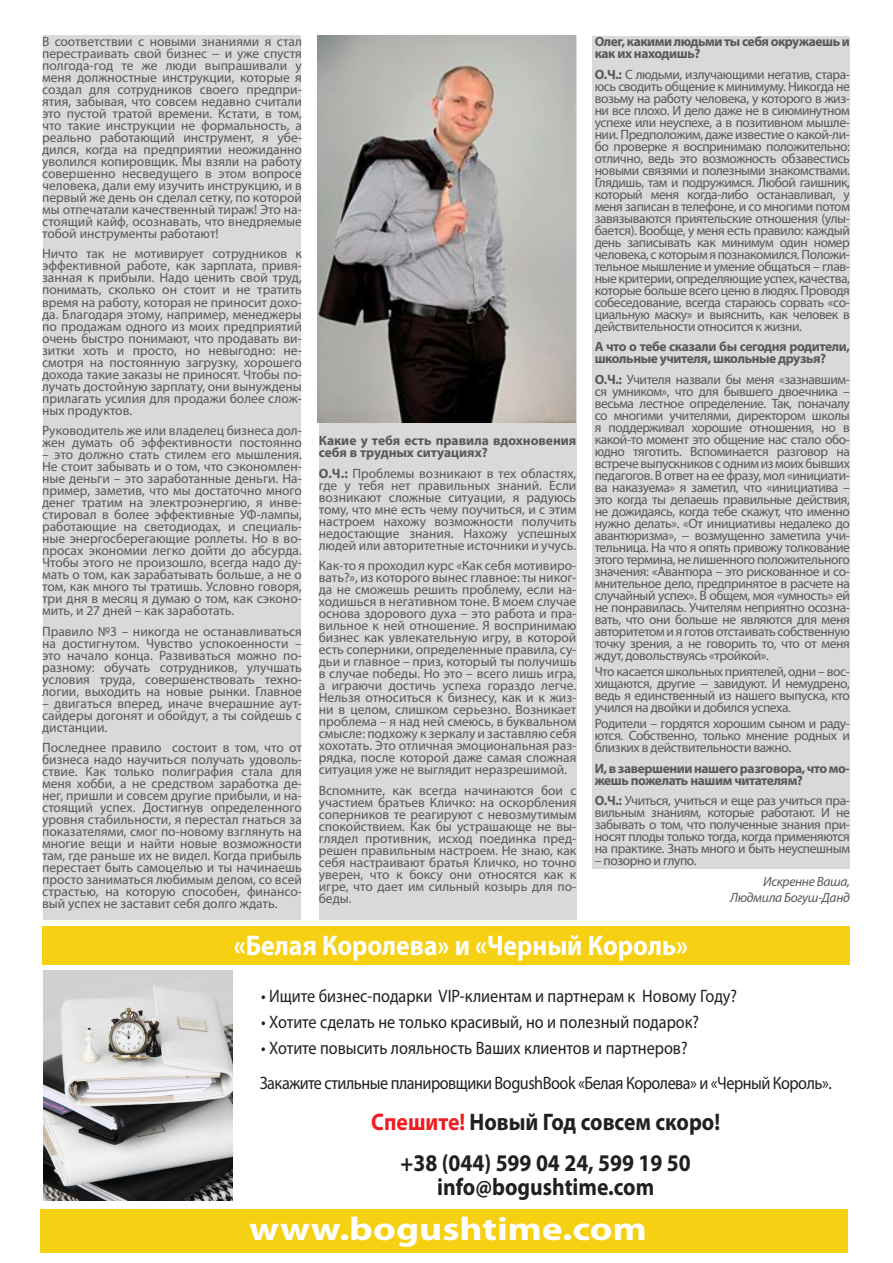
<style>
.page{position:relative;width:893px;height:1263px;background:#fff}
.page>*{position:absolute;margin:0;border:0;box-sizing:border-box;transform-origin:0 0}
.t1{font:700 33px "Myriad Pro";color:#fff;scale:1.2 1}
.t2{font:700 28.5px "Myriad Pro";color:#fff;scale:.9 1}
.t3{font:700 27px "Myriad Pro";color:#fff;scale:1.2 1}
.t4{font:700 24px/41px "Myriad Pro";color:#231f20;text-align:center;scale:.9 1}
.t5{font:18px/35.1px "Myriad Pro";letter-spacing:-.025em;color:#231f20;scale:.9 1}
.t6{font:18px "Myriad Pro";letter-spacing:-.005em;color:#231f20;scale:.9 1}
.t7{font:13.5px/12px "Myriad Pro";letter-spacing:-.005em;color:#57585a;text-align:justify}
.t8{font:700 13.5px/12px "Myriad Pro";letter-spacing:-.03em;color:#57585a}
.t9{font:700 13.5px/12px "Myriad Pro";color:#57585a}
.t10{font:italic 13.5px/16.2px "Myriad Pro";letter-spacing:-.025em;color:#57585a;text-align:right}
.t11{font:13.5px "Myriad Pro";letter-spacing:-.03em;color:#57585a}
.s1{font-weight:700}
.s2{color:#ee1d23}
</style>
<div class="page">
<div style="left:43px;top:36px;width:258px;height:884px;background:#d8d9db"></div>
<div style="left:319px;top:36px;width:257px;height:884px;background:#d8d9db"></div>
<div style="left:592px;top:36px;width:258px;height:832px;background:#d8d9db"></div>
<div style="left:42px;top:926px;width:808px;height:39px;background:#f6d012"></div>
<div style="left:40px;top:1209px;width:808px;height:43px;background:#f6d012"></div>
<img style="left:317px;top:36px;width:258px;height:387px">
<img style="left:43px;top:971px;width:190px;height:229px">
<p class="t8" style="left:595px;top:35px;width:257px">Олег, какими людьми ты себя окружаешь и как их находишь?</p>
<p class="t7" style="left:595px;top:68px;width:257px"><span class="s1">О.Ч.:</span> С людьми, излучающими негатив, стара&shy;юсь сводить общение к минимуму. Никогда не возьму на работу человека, у которого в жиз&shy;ни все плохо. И дело даже не в сиюминутном успехе или неуспехе, а в позитивном мышле&shy;нии. Предположим, даже известие о какой-ли&shy;бо проверке я воспринимаю положительно: отлично, ведь это возможность обзавестись новыми связями и полезными знакомствами.<br>Глядишь, там и подружимся. Любой гаишник, который меня когда-либо останавливал, у меня записан в телефоне, и со многими потом завязываются приятельские отношения (улы&shy;бается). Вообще, у меня есть правило: каждый день записывать как минимум один номер человека, с которым я познакомился. Положи&shy;тельное мышление и умение общаться – глав&shy;ные критерии, определяющие успех, качества, которые больше всего ценю в людях. Проводя собеседование, всегда стараюсь сорвать «со&shy;циальную маску» и выяснить, как человек в действительности относится к жизни.</p>
<p class="t8" style="left:595px;top:340px;width:257px">А что о тебе сказали бы сегодня родители, школьные учителя, школьные друзья?</p>
<p class="t7" style="left:595px;top:373px;width:257px"><span class="s1">О.Ч.:</span> Учителя назвали бы меня «зазнавшим&shy;ся умником», что для бывшего двоечника – весьма лестное определение. Так, поначалу со многими учителями, директором школы я поддерживал хорошие отношения, но в какой-то момент это общение нас стало обо&shy;юдно тяготить. Вспоминается разговор на встрече выпускников с одним из моих бывших педагогов. В ответ на ее фразу, мол «инициати&shy;ва наказуема» я заметил, что «инициатива – это когда ты делаешь правильные действия, не дожидаясь, когда тебе скажут, что именно нужно делать». «От инициативы недалеко до авантюризма», − возмущенно заметила учи&shy;тельница. На что я опять привожу толкование этого термина, не лишенного положительного значения: «Авантюра – это рискованное и со&shy;мнительное дело, предпринятое в расчете на случайный успех». В общем, моя «умность» ей не понравилась. Учителям неприятно осозна&shy;вать, что они больше не являются для меня авторитетом и я готов отстаивать собственную точку зрения, а не говорить то, что от меня ждут, довольствуясь «тройкой».</p>
<p class="t7" style="left:595px;top:665px;width:257px">Что касается школьных приятелей, одни – вос&shy;хищаются, другие − завидуют. И немудрено, ведь я единственный из нашего выпуска, кто учился на двойки и добился успеха.</p>
<p class="t7" style="left:595px;top:717px;width:257px">Родители – гордятся хорошим сыном и раду&shy;ются. Собственно, только мнение родных и близких в действительности важно.</p>
<p class="t8" style="left:595px;top:762px;width:257px">И, в завершении нашего разговора, что мо&shy;жешь пожелать нашим читателям?</p>
<p class="t7" style="left:595px;top:794px;width:257px"><span class="s1">О.Ч.:</span> Учиться, учиться и еще раз учиться пра&shy;вильным знаниям, которые работают. И не забывать о том, что полученные знания при&shy;носят плоды только тогда, когда применяются на практике. Знать много и быть неуспешным</p>
<p class="t11" style="left:595px;top:852px;width:104px">– позорно и глупо.</p>
<p class="t10" style="left:730px;top:873px;width:121px">Искренне Ваша,<br>Людмила Богуш-Данд</p>
<h2 class="t2" style="left:234px;top:927px;width:506px">«Белая Королева» и «Черный Король»</h2>
<h3 class="t6" style="left:261px;top:985px;width:530px">• Ищите бизнес-подарки VIP-клиентам и партнерам к Новому Году?</h3>
<h3 class="t6" style="left:261px;top:1011px;width:488px">• Хотите сделать не только красивый, но и полезный подарок?</h3>
<h3 class="t5" style="left:260px;top:1030px;width:637px">• Хотите повысить лояльность Ваших клиентов и партнеров?<br>Закажите стильные планировщики BogushBook «Белая Королева» и «Черный Король».</h3>
<h3 class="t4" style="left:371px;top:1100px;width:389px"><span class="s2">Спешите!</span> Новый Год совсем скоро! +38 (044) 599 04 24, 599 19 50</h3>
<h3 class="t4" style="left:437px;top:1165px;width:243px">info@bogushtime.com</h3>
<p class="t7" style="left:42px;top:35px;width:261px">В соответствии с новыми знаниями я стал перестраивать свой бизнес − и уже спустя полгода-год те же люди выпрашивали у меня должностные инструкции, которые я создал для сотрудников своего предпри&shy;ятия, забывая, что совсем недавно считали это пустой тратой времени. Кстати, в том, что такие инструкции не формальность, а реально работающий инструмент, я убе&shy;дился, когда на предприятии неожиданно уволился копировщик. Мы взяли на работу совершенно несведущего в этом вопросе человека, дали ему изучить инструкцию, и в первый же день он сделал сетку, по которой мы отпечатали качественный тираж! Это на&shy;стоящий кайф, осознавать, что внедряемые тобой инструменты работают!</p>
<p class="t7" style="left:42px;top:248px;width:261px">Ничто так не мотивирует сотрудников к эффективной работе, как зарплата, привя&shy;занная к прибыли. Надо ценить свой труд, понимать, сколько он стоит и не тратить время на работу, которая не приносит дохо&shy;да. Благодаря этому, например, менеджеры по продажам одного из моих предприятий очень быстро понимают, что продавать ви&shy;зитки хоть и просто, но невыгодно: не&shy;смотря на постоянную загрузку, хорошего дохода такие заказы не приносят. Чтобы по&shy;лучать достойную зарплату, они вынуждены прилагать усилия для продажи более слож&shy;ных продуктов.</p>
<p class="t7" style="left:42px;top:424px;width:261px">Руководитель же или владелец бизнеса дол&shy;жен думать об эффективности постоянно</p>
<p class="t7" style="left:42px;top:448px;width:261px">– это должно стать стилем его мышления.<br>Не стоит забывать и о том, что сэкономлен&shy;ные деньги – это заработанные деньги. На&shy;пример, заметив, что мы достаточно много денег тратим на электроэнергию, я инве&shy;стировал в более эффективные УФ-лампы, работающие на светодиодах, и специаль&shy;ные энергосберегающие роллеты. Но в во&shy;просах экономии легко дойти до абсурда.<br>Чтобы этого не произошло, всегда надо ду&shy;мать о том, как зарабатывать больше, а не о том, как много ты тратишь. Условно говоря, три дня в месяц я думаю о том, как сэконо&shy;мить, и 27 дней – как заработать.</p>
<p class="t7" style="left:42px;top:625px;width:261px">Правило №3 – никогда не останавливаться на достигнутом. Чувство успокоенности – это начало конца. Развиваться можно по&shy;разному: обучать сотрудников, улучшать условия труда, совершенствовать техно&shy;логии, выходить на новые рынки. Главное</p>
<p class="t7" style="left:42px;top:697px;width:261px">– двигаться вперед, иначе вчерашние аут&shy;сайдеры догонят и обойдут, а ты сойдешь с дистанции.</p>
<p class="t7" style="left:42px;top:741px;width:261px">Последнее правило состоит в том, что от бизнеса надо научиться получать удоволь&shy;ствие. Как только полиграфия стала для меня хобби, а не средством заработка де&shy;нег, пришли и совсем другие прибыли, и на&shy;стоящий успех. Достигнув определенного уровня стабильности, я перестал гнаться за показателями, смог по-новому взглянуть на многие вещи и найти новые возможности там, где раньше их не видел. Когда прибыль перестает быть самоцелью и ты начинаешь просто заниматься любимым делом, со всей страстью, на которую способен, финансо&shy;вый успех не заставит себя долго ждать.</p>
<p class="t9" style="left:319px;top:434px;width:259px">Какие у тебя есть правила вдохновения себя в трудных ситуациях?</p>
<p class="t7" style="left:319px;top:467px;width:259px"><span class="s1">О.Ч.:</span> Проблемы возникают в тех областях, где у тебя нет правильных знаний. Если возникают сложные ситуации, я радуюсь тому, что мне есть чему поучиться, и с этим настроем нахожу возможности получить недостающие знания. Нахожу успешных людей или авторитетные источники и учусь.</p>
<p class="t7" style="left:319px;top:560px;width:259px">Как-то я проходил курс «Как себя мотивиро&shy;вать?», из которого вынес главное: ты никог&shy;да не сможешь решить проблему, если на&shy;ходишься в негативном тоне. В моем случае основа здорового духа – это работа и пра&shy;вильное к ней отношение. Я воспринимаю бизнес как увлекательную игру, в которой есть соперники, определенные правила, су&shy;дьи и главное – приз, который ты получишь в случае победы. Но это – всего лишь игра, а играючи достичь успеха гораздо легче.<br>Нельзя относиться к бизнесу, как и к жиз&shy;ни в целом, слишком серьезно. Возникает проблема – я над ней смеюсь, в буквальном смысле: подхожу к зеркалу и заставляю себя хохотать. Это отличная эмоциональная раз&shy;рядка, после которой даже самая сложная ситуация уже не выглядит неразрешимой.</p>
<p class="t7" style="left:319px;top:784px;width:259px">Вспомните, как всегда начинаются бои с участием братьев Кличко: на оскорбления соперников те реагируют с невозмутимым спокойствием. Как бы устрашающе не вы&shy;глядел противник, исход поединка пред&shy;решен правильным настроем. Не знаю, как себя настраивают братья Кличко, но точно уверен, что к боксу они относятся как к игре, что дает им сильный козырь для по&shy;беды.</p>
<h1 class="t1" style="left:249px;top:1207px;width:333px">www.bogushtime.com</h1>
<h3 class="t3" style="left:285px;top:1218px;width:273px">www.bogushtime.com</h3>
</div>
